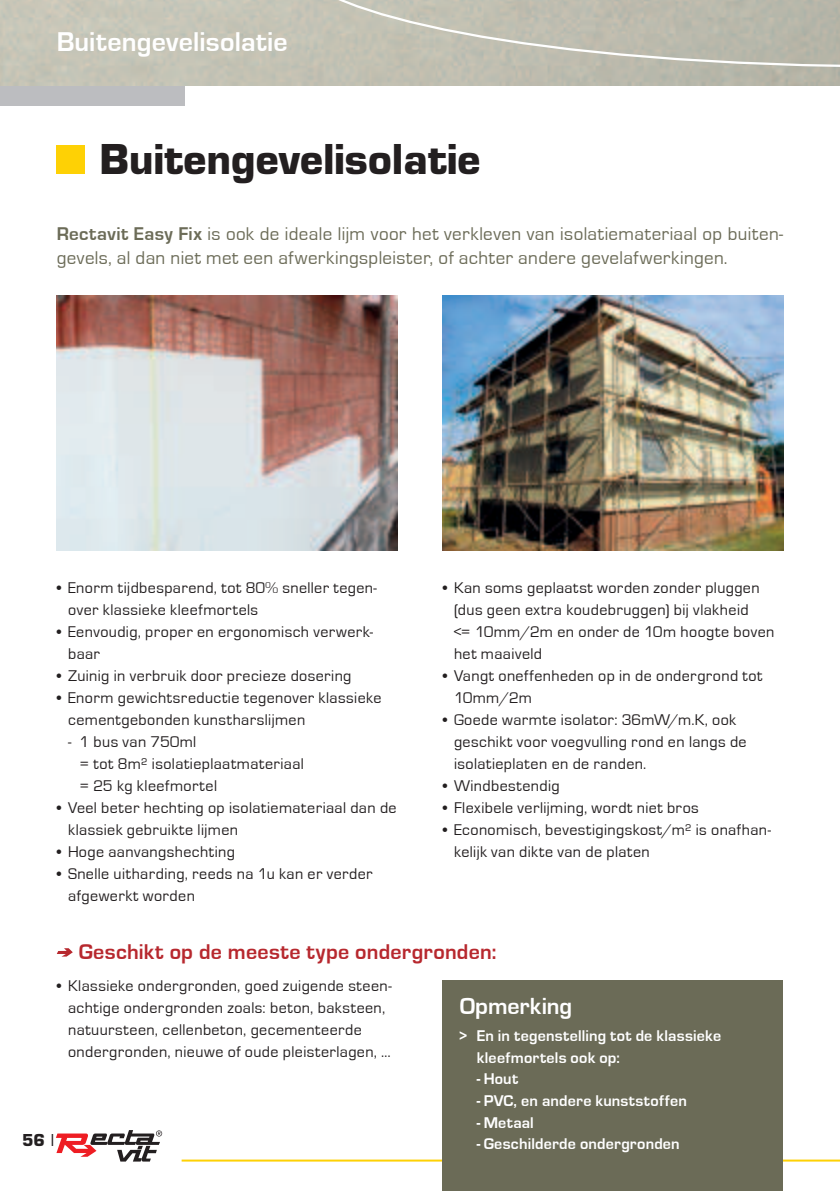
<style>
.page{position:relative;width:840px;height:1191px;background:#fff}
.page>*{position:absolute;margin:0;border:0;box-sizing:border-box;transform-origin:0 0}
.t1{font:700 40px "Eurostile LT";color:#231f20}
.t2{font:700 28px "Eurostile";letter-spacing:.005em;color:#fff}
.t3{font:700 24px "Eurostile";letter-spacing:-.005em;color:#fff}
.t4{font:700 22px "Eurostile";letter-spacing:.01em;color:#b7282e}
.t5{font:19px/24px "Eurostile";letter-spacing:.02em;color:#6b6b57}
.t6{font:16px/22px "Eurostile";letter-spacing:.025em;color:#231f20}
.t7{font:700 16px/21.6px "Eurostile";letter-spacing:.015em;color:#fff}
.t8{font:700 16px "Eurostile LT";color:#231f20}
.s1{font-weight:700}
.s2{font-weight:400}
</style>
<div class="page">
<svg style="left:56px;top:1130px;width:106px;height:31px"></svg>
<hr style="left:181px;top:1159px;width:658px;height:2px;background:#fed105">
<div style="left:0;top:0;width:185px;height:105px;background:#bcbdc0"></div>
<img style="left:0;top:0;width:839px;height:85px">
<svg style="left:298px;top:0;width:541px;height:69px;background:#bfbeb1"></svg>
<svg style="left:57px;top:948px;width:16px;height:8px"></svg>
<img style="left:57px;top:295px;width:340px;height:256px">
<img style="left:442px;top:295px;width:340px;height:256px">
<div style="left:57px;top:145px;width:28px;height:29px;background:#fed105"></div>
<div style="left:442px;top:980px;width:340px;height:211px;background:#6b6b57"></div>
<h2 class="t2" style="left:57px;top:32px;width:232px">Buitengevelisolatie</h2>
<h1 class="t1" style="left:99px;top:143px;width:382px">Buitengevelisolatie</h1>
<p class="t5" style="left:57px;top:223px;width:727px"><span class="s1">Rectavit Easy Fix</span> is ook de ideale lijm voor het verkleven van isolatiemateriaal op buiten&shy;gevels, al dan niet met een afwerkingspleister, of achter andere gevelafwerkingen.</p>
<p class="t6" style="left:68px;top:578px;width:310px;text-indent:-11px">• Enorm tijdbesparend, tot 80% sneller tegen&shy;over klassieke kleefmortels</p>
<p class="t6" style="left:68px;top:622px;width:306px;text-indent:-11px">• Eenvoudig, proper en ergonomisch verwerk&shy;baar</p>
<p class="t6" style="left:57px;top:666px;width:296px">• Zuinig in verbruik door precieze dosering</p>
<p class="t6" style="left:68px;top:688px;width:315px;text-indent:-11px">• Enorm gewichtsreductie tegenover klassieke cementgebonden kunstharslijmen</p>
<p class="t6" style="left:79px;top:732px;width:226px;text-indent:-11px">- 1 bus van 750ml<br>= tot 8m² isolatieplaatmateriaal = 25 kg kleefmortel</p>
<p class="t6" style="left:68px;top:798px;width:330px;text-indent:-11px">• Veel beter hechting op isolatiemateriaal dan de klassiek gebruikte lijmen</p>
<p class="t6" style="left:57px;top:842px;width:179px">• Hoge aanvangshechting</p>
<p class="t6" style="left:68px;top:864px;width:306px;text-indent:-11px">• Snelle uitharding, reeds na 1u kan er verder afgewerkt worden</p>
<p class="t6" style="left:454px;top:578px;width:321px;text-indent:-11px">• Kan soms geplaatst worden zonder pluggen (dus geen extra koudebruggen) bij vlakheid<br>&lt;= 10mm/2m en onder de 10m hoogte boven het maaiveld</p>
<p class="t6" style="left:454px;top:666px;width:310px;text-indent:-11px">• Vangt oneffenheden op in de ondergrond tot<br>10mm/2m</p>
<p class="t6" style="left:454px;top:710px;width:294px;text-indent:-11px">• Goede warmte isolator: 36mW/m.K, ook geschikt voor voegvulling rond en langs de isolatieplaten en de randen.</p>
<p class="t6" style="left:442px;top:776px;width:118px">• Windbestendig</p>
<p class="t6" style="left:442px;top:798px;width:257px">• Flexibele verlijming, wordt niet bros</p>
<p class="t6" style="left:454px;top:820px;width:318px;text-indent:-11px">• Economisch, bevestigingskost/m² is onafhan&shy;kelijk van dikte van de platen</p>
<h3 class="t4" style="left:79px;top:943px;width:419px">Geschikt op de meeste type ondergronden:</h3>
<p class="t6" style="left:68px;top:976px;width:325px;text-indent:-11px">• Klassieke ondergronden, goed zuigende steen&shy;achtige ondergronden zoals: beton, baksteen, natuursteen, cellenbeton, gecementeerde ondergronden, nieuwe of oude pleisterlagen, …</p>
<h3 class="t3" style="left:459px;top:997px;width:114px">Opmerking</h3>
<p class="t7" style="left:476px;top:1026px;width:246px;text-indent:-17px">&gt; En in tegenstelling tot de klassieke kleefmortels ook op:</p>
<p class="t7" style="left:476px;top:1069px;width:43px">- Hout</p>
<p class="t7" style="left:476px;top:1091px;width:212px">- PVC, en andere kunststoffen</p>
<p class="t7" style="left:476px;top:1113px;width:59px">- Metaal</p>
<p class="t7" style="left:476px;top:1134px;width:204px">- Geschilderde ondergronden</p>
<p class="t8" style="left:22px;top:1133px;width:33px">56 <span class="s2">l</span></p>
</div>
